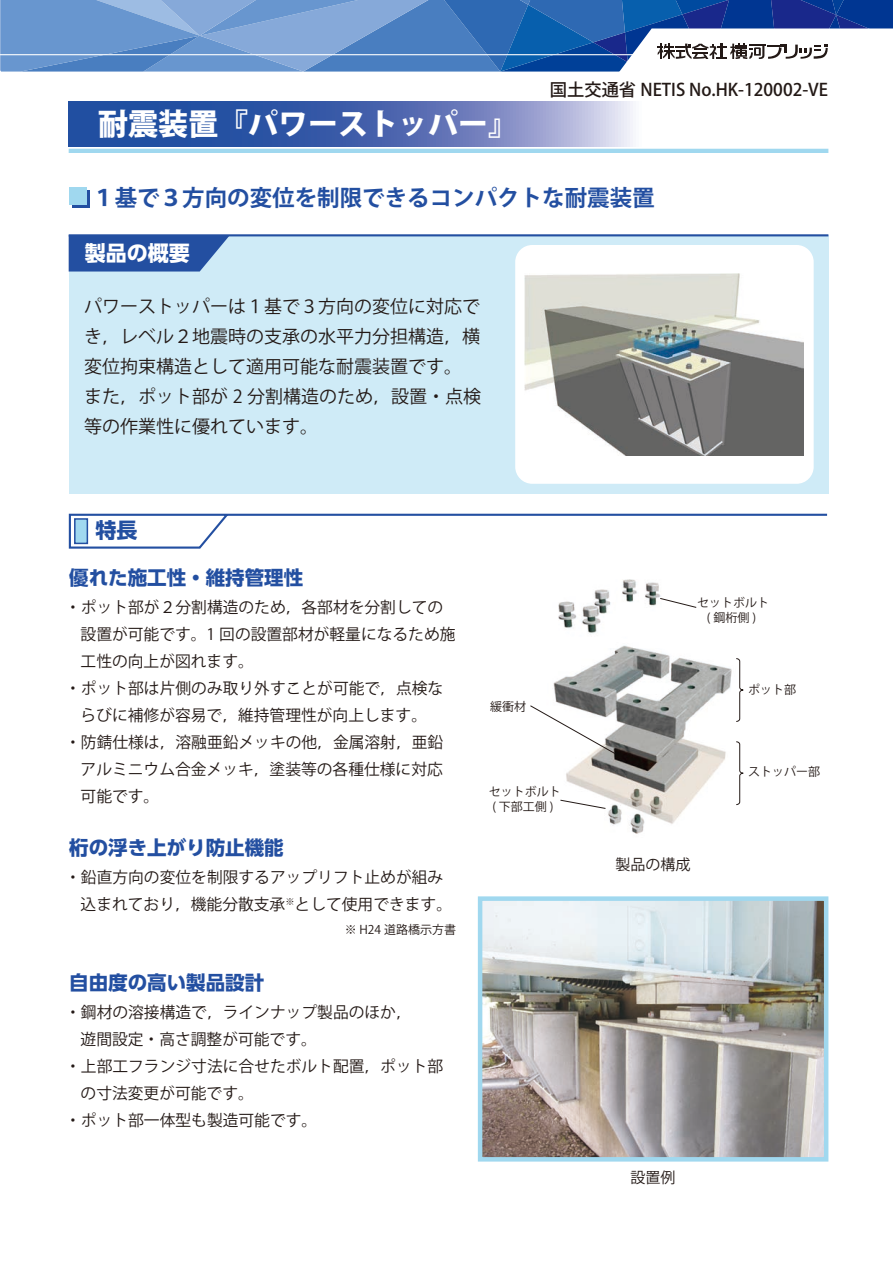
<style>
.page{position:relative;width:893px;height:1263px;background:#fff}
.page>*{position:absolute;margin:0;border:0;box-sizing:border-box;transform-origin:0 0}
.t1{font:800 30px "Koz Go Pr 6 N";color:#fff}
.t2{font:700 22.5px "Koz Go Pr 6 N";color:#234fa1}
.t3{font:700 21px "UD Shin Go Pro";color:#fff}
.t4{font:700 21px "UD Shin Go Pro";color:#234fa1}
.t5{font:700 19.5px "UD Shin Go Pro";color:#234fa1}
.t6{font:18px/30px "Koz Go Pr 6 N";color:#231916}
.t7{font:500 17.25px "Koz Go Pr 6 N";color:#231916}
.t8{font:15.75px/27px "Koz Go Pr 6 N";color:#231916}
.t9{font:15px "Koz Go Pr 6 N";color:#231916}
.t10{font:12px/15px "Koz Go Pr 6 N";color:#231916;text-align:center}
.t11{font:9.15px "Koz Go Pr 6 N";color:#231916}
</style>
<div class="page">
<svg style="left:0;top:0;width:893px;height:72px"></svg>
<img style="left:483px;top:901px;width:340px;height:255px">
<div style="left:478px;top:896px;width:350px;height:265px;border:4px solid #a0d8ef"></div>
<img style="left:553px;top:579px;width:184px;height:255px">
<div style="left:69px;top:235px;width:759px;height:258px;background:#cfebf7"></div>
<hr style="left:69px;top:234px;width:759px;height:2px;background:#234fa1">
<svg style="left:69px;top:236px;width:161px;height:35px;background:#335da9"></svg>
<svg style="left:69px;top:101px;width:564px;height:45px;background:#5571b4"></svg>
<hr style="left:69px;top:149px;width:759px;height:4px;background:#a0d8ef">
<svg style="left:73px;top:190px;width:17px;height:18px"></svg>
<div style="left:69px;top:187px;width:18px;height:17px;background:#a0d8ef"></div>
<svg style="left:68px;top:513px;width:760px;height:36px"></svg>
<div style="left:515px;top:245px;width:299px;height:239px;background:#fff;border-radius:17px"></div>
<img style="left:525px;top:273px;width:279px;height:182px">
<svg style="left:735px;top:658px;width:9px;height:64px"></svg>
<svg style="left:735px;top:741px;width:9px;height:64px"></svg>
<svg style="left:659px;top:597px;width:38px;height:11px"></svg>
<svg style="left:530px;top:705px;width:86px;height:50px"></svg>
<svg style="left:560px;top:799px;width:46px;height:10px"></svg>
<h1 class="t1" style="left:98px;top:107px;width:421px">耐震装置『パワーストッパー『</h1>
<p class="t7" style="left:550px;top:80px;width:280px">国土交通省 NETIS No.HK-120002-VE</p>
<h2 class="t2" style="left:92px;top:185px;width:564px">１基で３方向の変位を制限できるコンパクトな耐震装置</h2>
<h3 class="t3" style="left:85px;top:236px;width:107px">製品の概要</h3>
<p class="t6" style="left:84px;top:292px;width:398px">パワーストッパーは１基で３方向の変位に対応でき，レベル２地震時の支承の水平力分担構造，横変位拘束構造として適用可能な耐震装置です。また，ポット部が 2 分割構造のため，設置・点検等の作業性に優れています。</p>
<h3 class="t4" style="left:95px;top:513px;width:43px">特長</h3>
<p class="t5" style="left:69px;top:561px;width:235px">優れた施工性・維持管理性</p>
<p class="t8" style="left:65px;top:594px;width:379px">・ポット部が２分割構造のため，各部材を分割しての</p>
<p class="t8" style="left:81px;top:621px;width:376px">設置が可能です。1 回の設置部材が軽量になるため施</p>
<p class="t8" style="left:81px;top:648px;width:175px">工性の向上が図れます。</p>
<p class="t8" style="left:65px;top:675px;width:379px">・ポット部は片側のみ取り外すことが可能で，点検な</p>
<p class="t8" style="left:81px;top:702px;width:348px">らびに補修が容易で，維持管理性が向上します。</p>
<p class="t8" style="left:65px;top:729px;width:379px">・防錆仕様は，溶融亜鉛メッキの他，金属溶射，亜鉛</p>
<p class="t8" style="left:81px;top:756px;width:364px">アルミニウム合金メッキ，塗装等の各種仕様に対応</p>
<p class="t8" style="left:81px;top:783px;width:80px">可能です。</p>
<p class="t5" style="left:69px;top:831px;width:216px">桁の浮き上がり防止機能</p>
<p class="t8" style="left:295px;top:864px;width:159px;text-indent:-229px">・鉛直方向の変位を制限するアップリフト止めが組みとして使用できます。</p>
<p class="t8" style="left:81px;top:891px;width:206px">込まれており，機能分散支承</p>
<p class="t11" style="left:285px;top:896px;width:11px">※</p>
<p class="t10" style="left:345px;top:922px;width:113px">※ H24 道路橋示方書</p>
<p class="t5" style="left:69px;top:966px;width:196px">自由度の高い製品設計</p>
<p class="t8" style="left:65px;top:999px;width:348px">・鋼材の溶接構造で，ラインナップ製品のほか，</p>
<p class="t8" style="left:81px;top:1026px;width:238px">遊間設定・高さ調整が可能です。</p>
<p class="t8" style="left:65px;top:1053px;width:379px">・上部工フランジ寸法に合せたボルト配置，ポット部</p>
<p class="t8" style="left:81px;top:1080px;width:175px">の寸法変更が可能です。</p>
<p class="t8" style="left:65px;top:1107px;width:253px">・ポット部一体型も製造可能です。</p>
<p class="t10" style="left:490px;top:699px;width:37px">緩衝材</p>
<p class="t10" style="left:489px;top:784px;width:73px">セットボルト( 下部工側 (</p>
<p class="t10" style="left:697px;top:596px;width:73px">セットボルト( 鋼桁側 (</p>
<p class="t10" style="left:748px;top:683px;width:49px">ポット部</p>
<p class="t9" style="left:616px;top:856px;width:76px">製品の構成</p>
<p class="t10" style="left:748px;top:764px;width:73px">ストッパー部</p>
<p class="t9" style="left:631px;top:1169px;width:46px">設置例</p>
</div>
